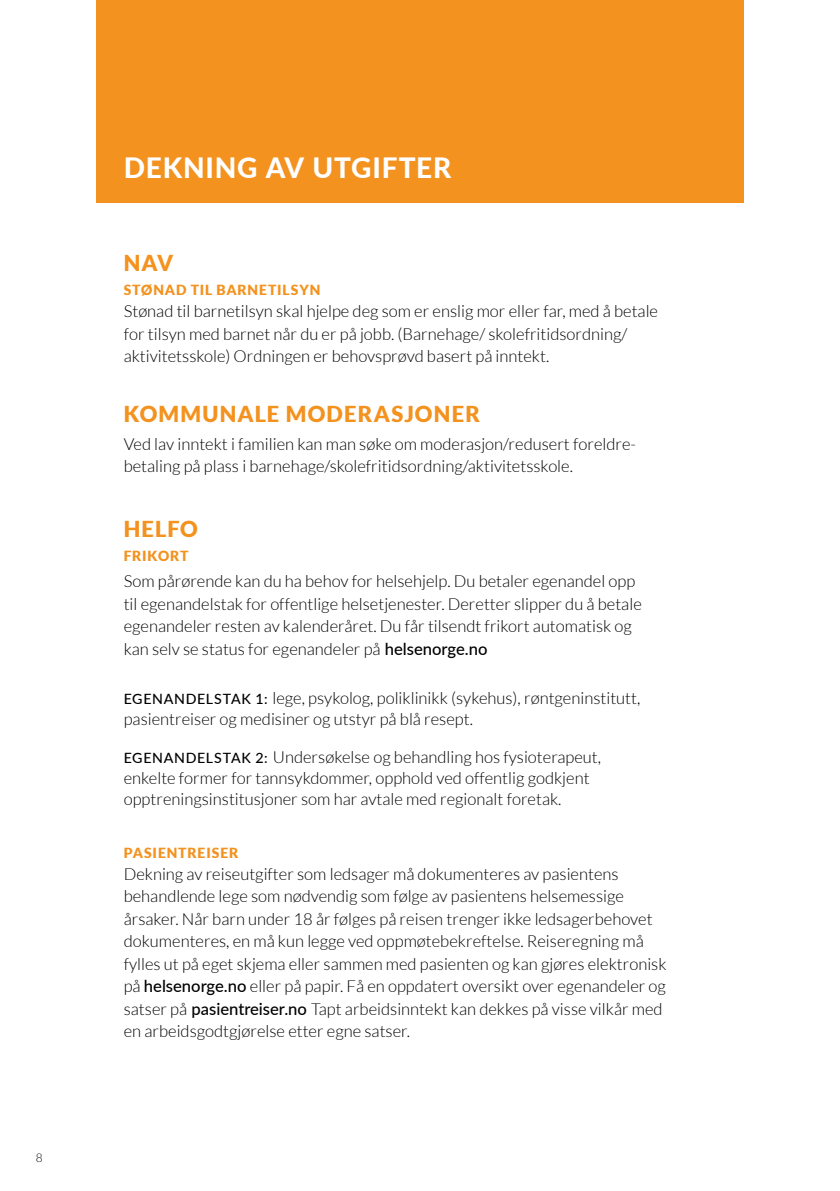
<style>
.page{position:relative;width:840px;height:1191px;background:#fff}
.page>*{position:absolute;margin:0;border:0;box-sizing:border-box;transform-origin:0 0}
.t1{font:800 28px "Lato";letter-spacing:.025em;color:#fff}
.t2{font:900 22px "Lato";letter-spacing:.055em;color:#f3921e}
.t3{font:300 16.6px/22.4px "Lato";color:#000}
.t4{font:900 14px "Lato";letter-spacing:.065em;color:#f3921e}
.t5{font:300 12px "Lato";color:#000}
.s1{font-weight:500}
.s2{font-weight:500;font-size:14.2px}
</style>
<div class="page">
<div style="left:96px;top:0;width:647px;height:202px;background:#f3921e"></div>
<p class="t5" style="left:36px;top:1151px;width:8px">8</p>
<h1 class="t1" style="left:124px;top:146px;width:329px">DEKNING AV UTGIFTER</h1>
<h2 class="t2" style="left:124px;top:250px;width:51px">NAV</h2>
<p class="t4" style="left:124px;top:282px;width:198px">STØNAD TIL BARNETILSYN</p>
<p class="t3" style="left:124px;top:300px;width:535px">Stønad til barnetilsyn skal hjelpe deg som er enslig mor eller far, med å betale for tilsyn med barnet når du er på jobb. (Barnehage/ skolefritidsordning/ aktivitetsskole) Ordningen er behovsprøvd basert på inntekt.</p>
<h2 class="t2" style="left:124px;top:400px;width:357px">KOMMUNALE MODERASJONER</h2>
<p class="t3" style="left:124px;top:432px;width:513px">Ved lav inntekt i familien kan man søke om moderasjon/redusert foreldre&shy;betaling på plass i barnehage/skolefritidsordning/aktivitetsskole.</p>
<h2 class="t2" style="left:124px;top:516px;width:76px">HELFO</h2>
<p class="t4" style="left:124px;top:547px;width:66px">FRIKORT</p>
<p class="t3" style="left:124px;top:570px;width:519px">Som pårørende kan du ha behov for helsehjelp. Du betaler egenandel opp til egenandelstak for offentlige helsetjenester. Deretter slipper du å betale egenandeler resten av kalenderåret. Du får tilsendt frikort automatisk og kan selv se status for egenandeler på <span class="s1">helsenorge.no</span></p>
<p class="t3" style="left:124px;top:687px;width:518px;line-height:21px"><span class="s2">EGENANDELSTAK 1:</span> lege, psykolog, poliklinikk (sykehus), røntgeninstitutt, pasientreiser og medisiner og utstyr på blå resept.</p>
<p class="t3" style="left:124px;top:747px;width:478px;line-height:21px"><span class="s2">EGENANDELSTAK 2:</span> Undersøkelse og behandling hos fysioterapeut, enkelte former for tannsykdommer, opphold ved offentlig godkjent opptreningsinstitusjoner som har avtale med regionalt foretak.</p>
<p class="t4" style="left:124px;top:844px;width:116px">PASIENTREISER</p>
<p class="t3" style="left:124px;top:863px;width:544px">Dekning av reiseutgifter som ledsager må dokumenteres av pasientens behandlende lege som nødvendig som følge av pasientens helsemessige årsaker. Når barn under 18 år følges på reisen trenger ikke ledsagerbehovet dokumenteres, en må kun legge ved oppmøtebekreftelse. Reiseregning må fylles ut på eget skjema eller sammen med pasienten og kan gjøres elektronisk på <span class="s1">helsenorge.no</span> eller på papir. Få en oppdatert oversikt over egenandeler og satser på <span class="s1">pasientreiser.no</span> Tapt arbeidsinntekt kan dekkes på visse vilkår med en arbeidsgodtgjørelse etter egne satser.</p>
</div>
